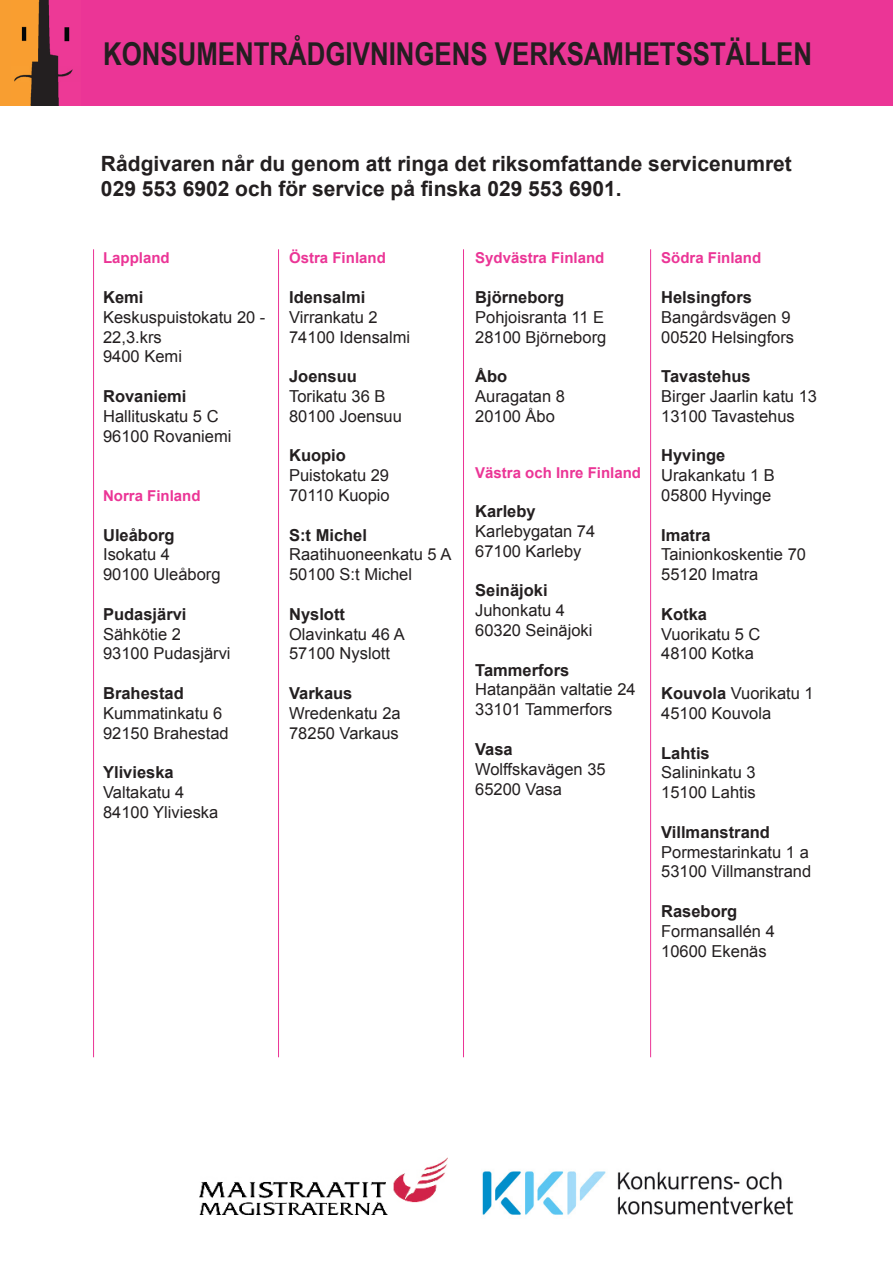
<style>
.page{position:relative;width:893px;height:1263px;background:#fff}
.page>*{position:absolute;margin:0;border:0;box-sizing:border-box;transform-origin:0 0}
.t1{font:700 31.5px "Arial Narrow";color:#231f20}
.t2{font:700 21px/25.2px "Arial";color:#231f20}
.t3{font:16.5px/19.8px "Arial";color:#231f20}
.t4{font:700 16.5px "Arial";color:#231f20}
.t5{font:700 15px "Arial";color:#eb3596}
.s1{font-weight:700}
</style>
<div class="page">
<div style="left:0;top:0;width:37px;height:106px;background:#f89e31"></div>
<div style="left:46px;top:0;width:847px;height:106px;background:#eb3596"></div>
<img style="left:14px;top:0;width:59px;height:106px">
<hr style="left:278px;top:249px;width:1px;height:808px;background:#eb3596">
<hr style="left:463px;top:249px;width:1px;height:808px;background:#eb3596">
<hr style="left:650px;top:249px;width:1px;height:808px;background:#eb3596">
<hr style="left:93px;top:249px;width:1px;height:808px;background:#eb3596">
<img style="left:200px;top:1158px;width:247px;height:56px">
<img style="left:482px;top:1171px;width:312px;height:44px">
<p class="t1" style="left:103px;top:30px;width:710px">KONSUMENTRÅDGIVNINGENS VERKSAMHETSSTÄLLEN</p>
<p class="t2" style="left:101px;top:151px;width:692px">Rådgivaren når du genom att ringa det riksomfattande servicenumret<br>029 553 6902 och för service på finska 029 553 6901.</p>
<p class="t5" style="left:103px;top:248px;width:68px">Lappland</p>
<p class="t4" style="left:103px;top:286px;width:42px">Kemi</p>
<p class="t3" style="left:103px;top:307px;width:164px">Keskuspuistokatu 20 -<br>22,3.krs</p>
<p class="t3" style="left:103px;top:347px;width:80px">9400 Kemi</p>
<p class="t4" style="left:103px;top:385px;width:85px">Rovaniemi</p>
<p class="t3" style="left:103px;top:406px;width:117px">Hallituskatu 5 C</p>
<p class="t3" style="left:103px;top:426px;width:130px">96100 Rovaniemi</p>
<p class="t5" style="left:103px;top:486px;width:99px">Norra Finland</p>
<p class="t4" style="left:103px;top:524px;width:73px">Uleåborg</p>
<p class="t3" style="left:103px;top:545px;width:68px">Isokatu 4</p>
<p class="t3" style="left:103px;top:565px;width:119px">90100 Uleåborg</p>
<p class="t4" style="left:103px;top:603px;width:85px">Pudasjärvi</p>
<p class="t3" style="left:103px;top:624px;width:79px">Sähkötie 2</p>
<p class="t3" style="left:103px;top:644px;width:129px">93100 Pudasjärvi</p>
<p class="t4" style="left:103px;top:682px;width:82px">Brahestad</p>
<p class="t3" style="left:103px;top:703px;width:121px">Kummatinkatu 6</p>
<p class="t3" style="left:103px;top:723px;width:127px">92150 Brahestad</p>
<p class="t4" style="left:103px;top:761px;width:72px">Ylivieska</p>
<p class="t3" style="left:103px;top:782px;width:83px">Valtakatu 4</p>
<p class="t3" style="left:103px;top:802px;width:117px">84100 Ylivieska</p>
<p class="t5" style="left:289px;top:248px;width:98px">Östra Finland</p>
<p class="t4" style="left:289px;top:286px;width:78px">Idensalmi</p>
<p class="t3" style="left:289px;top:307px;width:90px">Virrankatu 2</p>
<p class="t3" style="left:289px;top:327px;width:123px">74100 Idensalmi</p>
<p class="t4" style="left:289px;top:365px;width:69px">Joensuu</p>
<p class="t3" style="left:289px;top:386px;width:98px">Torikatu 36 B</p>
<p class="t3" style="left:289px;top:406px;width:114px">80100 Joensuu</p>
<p class="t4" style="left:289px;top:445px;width:58px">Kuopio</p>
<p class="t3" style="left:289px;top:466px;width:101px">Puistokatu 29</p>
<p class="t3" style="left:289px;top:485px;width:102px">70110 Kuopio</p>
<p class="t4" style="left:289px;top:524px;width:79px">S:t Michel</p>
<p class="t3" style="left:289px;top:545px;width:164px">Raatihuoneenkatu 5 A</p>
<p class="t3" style="left:289px;top:565px;width:124px">50100 S:t Michel</p>
<p class="t4" style="left:289px;top:603px;width:57px">Nyslott</p>
<p class="t3" style="left:289px;top:624px;width:117px">Olavinkatu 46 A</p>
<p class="t3" style="left:289px;top:644px;width:102px">57100 Nyslott</p>
<p class="t4" style="left:289px;top:682px;width:65px">Varkaus</p>
<p class="t3" style="left:289px;top:703px;width:113px">Wredenkatu 2a</p>
<p class="t3" style="left:289px;top:723px;width:111px">78250 Varkaus</p>
<p class="t5" style="left:475px;top:248px;width:131px">Sydvästra Finland</p>
<p class="t4" style="left:475px;top:286px;width:90px">Björneborg</p>
<p class="t3" style="left:475px;top:307px;width:131px">Pohjoisranta 11 E</p>
<p class="t3" style="left:475px;top:327px;width:133px">28100 Björneborg</p>
<p class="t4" style="left:475px;top:365px;width:34px">Åbo</p>
<p class="t3" style="left:475px;top:386px;width:91px">Auragatan 8</p>
<p class="t3" style="left:475px;top:406px;width:81px">20100 Åbo</p>
<p class="t5" style="left:475px;top:462px;width:167px">Västra och Inre Finland</p>
<p class="t4" style="left:475px;top:500px;width:62px">Karleby</p>
<p class="t3" style="left:475px;top:521px;width:122px">Karlebygatan 74</p>
<p class="t3" style="left:475px;top:541px;width:108px">67100 Karleby</p>
<p class="t4" style="left:475px;top:580px;width:74px">Seinäjoki</p>
<p class="t3" style="left:475px;top:601px;width:91px">Juhonkatu 4</p>
<p class="t3" style="left:475px;top:620px;width:119px">60320 Seinäjoki</p>
<p class="t4" style="left:475px;top:659px;width:96px">Tammerfors</p>
<p class="t3" style="left:475px;top:680px;width:162px">Hatanpään valtatie 24</p>
<p class="t3" style="left:475px;top:700px;width:139px">33101 Tammerfors</p>
<p class="t4" style="left:475px;top:738px;width:39px">Vasa</p>
<p class="t3" style="left:475px;top:759px;width:132px">Wolffskavägen 35</p>
<p class="t3" style="left:475px;top:779px;width:88px">65200 Vasa</p>
<p class="t5" style="left:661px;top:248px;width:102px">Södra Finland</p>
<p class="t4" style="left:661px;top:286px;width:92px">Helsingfors</p>
<p class="t3" style="left:661px;top:307px;width:131px">Bangårdsvägen 9</p>
<p class="t3" style="left:661px;top:327px;width:134px">00520 Helsingfors</p>
<p class="t4" style="left:661px;top:365px;width:91px">Tavastehus</p>
<p class="t3" style="left:661px;top:386px;width:157px">Birger Jaarlin katu 13<br>13100 Tavastehus</p>
<p class="t4" style="left:661px;top:445px;width:66px">Hyvinge</p>
<p class="t3" style="left:661px;top:466px;width:115px">Urakankatu 1 B</p>
<p class="t3" style="left:661px;top:485px;width:112px">05800 Hyvinge</p>
<p class="t4" style="left:661px;top:524px;width:51px">Imatra</p>
<p class="t3" style="left:661px;top:545px;width:146px">Tainionkoskentie 70</p>
<p class="t3" style="left:661px;top:565px;width:99px">55120 Imatra</p>
<p class="t4" style="left:661px;top:603px;width:47px">Kotka</p>
<p class="t3" style="left:661px;top:624px;width:101px">Vuorikatu 5 C</p>
<p class="t3" style="left:661px;top:644px;width:94px">48100 Kotka</p>
<p class="t3" style="left:661px;top:683px;width:154px"><span class="s1">Kouvola</span> Vuorikatu 1</p>
<p class="t3" style="left:661px;top:703px;width:112px">45100 Kouvola</p>
<p class="t4" style="left:661px;top:742px;width:50px">Lahtis</p>
<p class="t3" style="left:661px;top:763px;width:96px">Salininkatu 3</p>
<p class="t3" style="left:661px;top:782px;width:96px">15100 Lahtis</p>
<p class="t4" style="left:661px;top:821px;width:110px">Villmanstrand</p>
<p class="t3" style="left:661px;top:842px;width:149px">Pormestarinkatu 1 a</p>
<p class="t3" style="left:661px;top:862px;width:152px">53100 Villmanstrand</p>
<p class="t4" style="left:661px;top:900px;width:78px">Raseborg</p>
<p class="t3" style="left:661px;top:921px;width:115px">Formansallén 4</p>
<p class="t3" style="left:661px;top:941px;width:107px">10600 Ekenäs</p>
</div>
